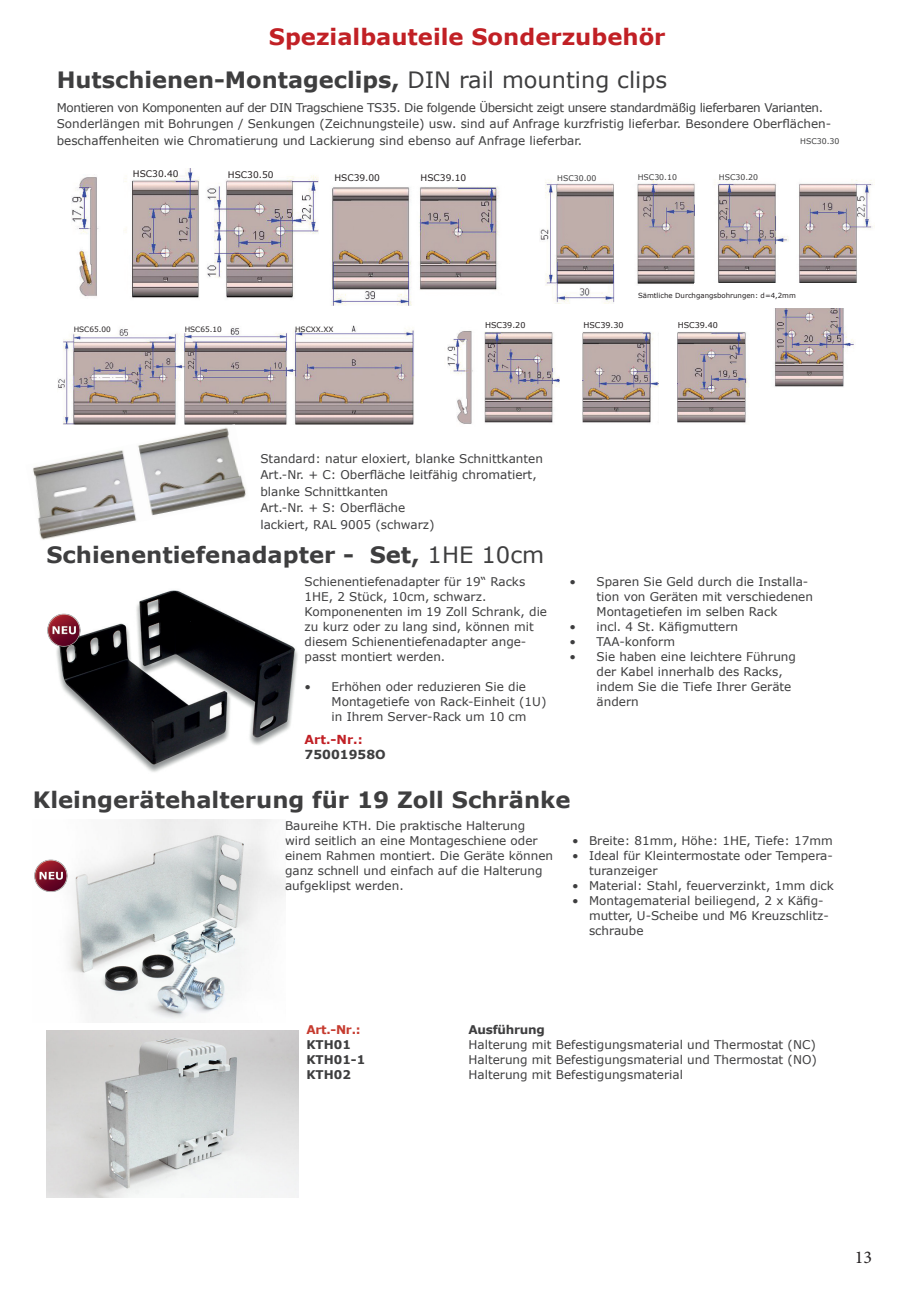
<style>
.page{position:relative;width:919px;height:1289px;background:#fff}
.page>*{position:absolute;margin:0;border:0;box-sizing:border-box;transform-origin:0 0}
.t1{font:700 22.5px "Verdana";color:#3e3e3f}
.t2{font:700 22.5px "Verdana";color:#c12025}
.t3{font:18px "Minion Pro";color:#231f20}
.t4{font:700 12.45px "Verdana";color:#c12025}
.t5{font:700 12.45px "Verdana";color:#3e3e3f}
.t6{font:12px/15px "Verdana";color:#3e3e3f}
.t7{font:12px "Verdana";letter-spacing:-.03em;color:#3e3e3f}
.t8{font:700 12px "Verdana";color:#3e3e3f}
.t9{font:700 12px "Verdana";letter-spacing:-.02em;color:#3e3e3f}
.t10{font:700 12px "Verdana";color:#c63b2f}
.t11{font:9px "Verdana";color:#231f20}
.t12{font:7.95px "Verdana";color:#231f20}
.t13{font:7.8px "Verdana";color:#3e3e3f}
.t14{font:7.35px "Verdana";color:#231f20}
.t15{font:7.05px "Verdana";color:#231f20}
.s1{font-weight:400}
</style>
<div class="page">
<img style="left:57px;top:325px;width:357px;height:100px">
<img style="left:124px;top:169px;width:194px;height:129px">
<img style="left:331px;top:186px;width:169px;height:119px">
<img style="left:484px;top:332px;width:75px;height:91px">
<img style="left:582px;top:331px;width:76px;height:92px">
<img style="left:677px;top:331px;width:72px;height:92px">
<img style="left:774px;top:308px;width:80px;height:79px">
<img style="left:540px;top:179px;width:333px;height:124px">
<div style="left:694px;top:283px;width:178px;height:18px;background:#fff"></div>
<div style="left:638px;top:293px;width:239px;height:15px;background:#fff"></div>
<img style="left:33px;top:424px;width:216px;height:116px">
<img style="left:447px;top:330px;width:26px;height:94px">
<img style="left:72px;top:177px;width:27px;height:120px">
<img style="left:56px;top:590px;width:242px;height:182px">
<img style="left:47px;top:613px;width:34px;height:35px">
<img style="left:67px;top:819px;width:218px;height:203px">
<img style="left:34px;top:859px;width:33px;height:33px">
<img style="left:46px;top:1030px;width:252px;height:167px">
<h1 class="t2" style="left:269px;top:21px;width:398px">Spezialbauteile Sonderzubehör</h1>
<p class="t1" style="left:57px;top:64px;width:612px">Hutschienen-Montageclips, <span class="s1">DIN rail mounting clips</span></p>
<p class="t7" style="left:57px;top:99px;width:767px">Montieren von Komponenten auf der DIN Tragschiene TS35. Die folgende Übersicht zeigt unsere standardmäßig lieferbaren Varianten.</p>
<p class="t6" style="left:57px;top:115px;width:775px;line-height:16.5px">Sonderlängen mit Bohrungen / Senkungen (Zeichnungsteile) usw. sind auf Anfrage kurzfristig lieferbar. Besondere Oberflächen&shy;beschaffenheiten wie Chromatierung und Lackierung sind ebenso auf Anfrage lieferbar.</p>
<p class="t13" style="left:800px;top:135px;width:41px">HSC30.30</p>
<p class="t11" style="left:133px;top:167px;width:47px">HSC30.40</p>
<p class="t11" style="left:228px;top:169px;width:47px">HSC30.50</p>
<p class="t11" style="left:334px;top:171px;width:47px">HSC39.00</p>
<p class="t11" style="left:420px;top:172px;width:47px">HSC39.10</p>
<p class="t13" style="left:557px;top:173px;width:41px">HSC30.00</p>
<p class="t13" style="left:637px;top:172px;width:41px">HSC30.10</p>
<p class="t13" style="left:718px;top:172px;width:41px">HSC30.20</p>
<p class="t14" style="left:74px;top:324px;width:39px">HSC65.00</p>
<p class="t14" style="left:185px;top:324px;width:39px">HSC65.10</p>
<p class="t14" style="left:295px;top:324px;width:40px">HSCXX.XX</p>
<p class="t15" style="left:638px;top:291px;width:159px">Sämtliche Durchgangsbohrungen: d=4,2mm</p>
<p class="t12" style="left:485px;top:320px;width:42px">HSC39.20</p>
<p class="t12" style="left:583px;top:320px;width:42px">HSC39.30</p>
<p class="t12" style="left:677px;top:320px;width:42px">HSC39.40</p>
<p class="t6" style="left:260px;top:450px;width:284px">Standard: natur eloxiert, blanke Schnittkanten</p>
<p class="t6" style="left:260px;top:467px;width:278px">Art.-Nr. + C: Oberfläche leitfähig chromatiert,</p>
<p class="t6" style="left:260px;top:483px;width:129px">blanke Schnittkanten</p>
<p class="t6" style="left:260px;top:500px;width:146px">Art.-Nr. + S: Oberfläche</p>
<p class="t6" style="left:260px;top:516px;width:176px">lackiert, RAL 9005 (schwarz)</p>
<p class="t1" style="left:46px;top:538px;width:499px">Schienentiefenadapter - Set, <span class="s1">1HE 10cm</span></p>
<p class="t6" style="left:304px;top:574px;width:222px">Schienentiefenadapter für 19“ Racks<br>1HE, 2 Stück, 10cm, schwarz.</p>
<p class="t6" style="left:304px;top:604px;width:244px">Komponenenten im 19 Zoll Schrank, die zu kurz oder zu lang sind, können mit diesem Schienentiefenadapter ange&shy;passt montiert werden.</p>
<p class="t6" style="left:331px;top:679px;width:216px;text-indent:-27px">• Erhöhen oder reduzieren Sie die<br>Montagetiefe von Rack-Einheit (1U) in Ihrem Server-Rack um 10 cm</p>
<p class="t6" style="left:596px;top:574px;width:218px;text-indent:-27px">• Sparen Sie Geld durch die Installa&shy;tion von Geräten mit verschiedenen<br>Montagetiefen im selben Rack</p>
<p class="t6" style="left:569px;top:619px;width:170px">• incl. 4 St. Käfigmuttern</p>
<p class="t6" style="left:569px;top:634px;width:107px">• TAA-konform</p>
<p class="t6" style="left:596px;top:649px;width:201px;text-indent:-27px">• Sie haben eine leichtere Führung der Kabel innerhalb des Racks, indem Sie die Tiefe Ihrer Geräte ändern</p>
<p class="t4" style="left:304px;top:731px;width:60px">Art.-Nr.:</p>
<p class="t5" style="left:304px;top:746px;width:83px">75001958O</p>
<p class="t1" style="left:33px;top:784px;width:539px">Kleingerätehalterung für 19 Zoll Schränke</p>
<p class="t6" style="left:285px;top:818px;width:269px">Baureihe KTH. Die praktische Halterung wird seitlich an eine Montageschiene oder einem Rahmen montiert. Die Geräte können ganz schnell und einfach auf die Halterung aufgeklipst werden.</p>
<p class="t6" style="left:572px;top:833px;width:262px">• Breite: 81mm, Höhe: 1HE, Tiefe: 17mm</p>
<p class="t6" style="left:589px;top:848px;width:245px;text-indent:-17px">• Ideal für Kleintermostate oder Tempera&shy;turanzeiger</p>
<p class="t6" style="left:572px;top:878px;width:263px">• Material: Stahl, feuerverzinkt, 1mm dick</p>
<p class="t6" style="left:589px;top:893px;width:241px;text-indent:-17px">• Montagematerial beiliegend, 2 x Käfig&shy;mutter, U-Scheibe und M6 Kreuzschlitz&shy;schraube</p>
<p class="t10" style="left:306px;top:1021px;width:56px">Art.-Nr.:</p>
<p class="t9" style="left:468px;top:1021px;width:78px">Ausführung</p>
<p class="t8" style="left:306px;top:1036px;width:46px">KTH01</p>
<p class="t6" style="left:468px;top:1037px;width:349px">Halterung mit Befestigungsmaterial und Thermostat (NC)</p>
<p class="t8" style="left:306px;top:1051px;width:60px">KTH01-1</p>
<p class="t6" style="left:468px;top:1052px;width:350px">Halterung mit Befestigungsmaterial und Thermostat (NO)</p>
<p class="t8" style="left:306px;top:1066px;width:46px">KTH02</p>
<p class="t6" style="left:468px;top:1067px;width:216px">Halterung mit Befestigungsmaterial</p>
<h2 class="t3" style="left:854px;top:1245px;width:19px">13</h2>
</div>
